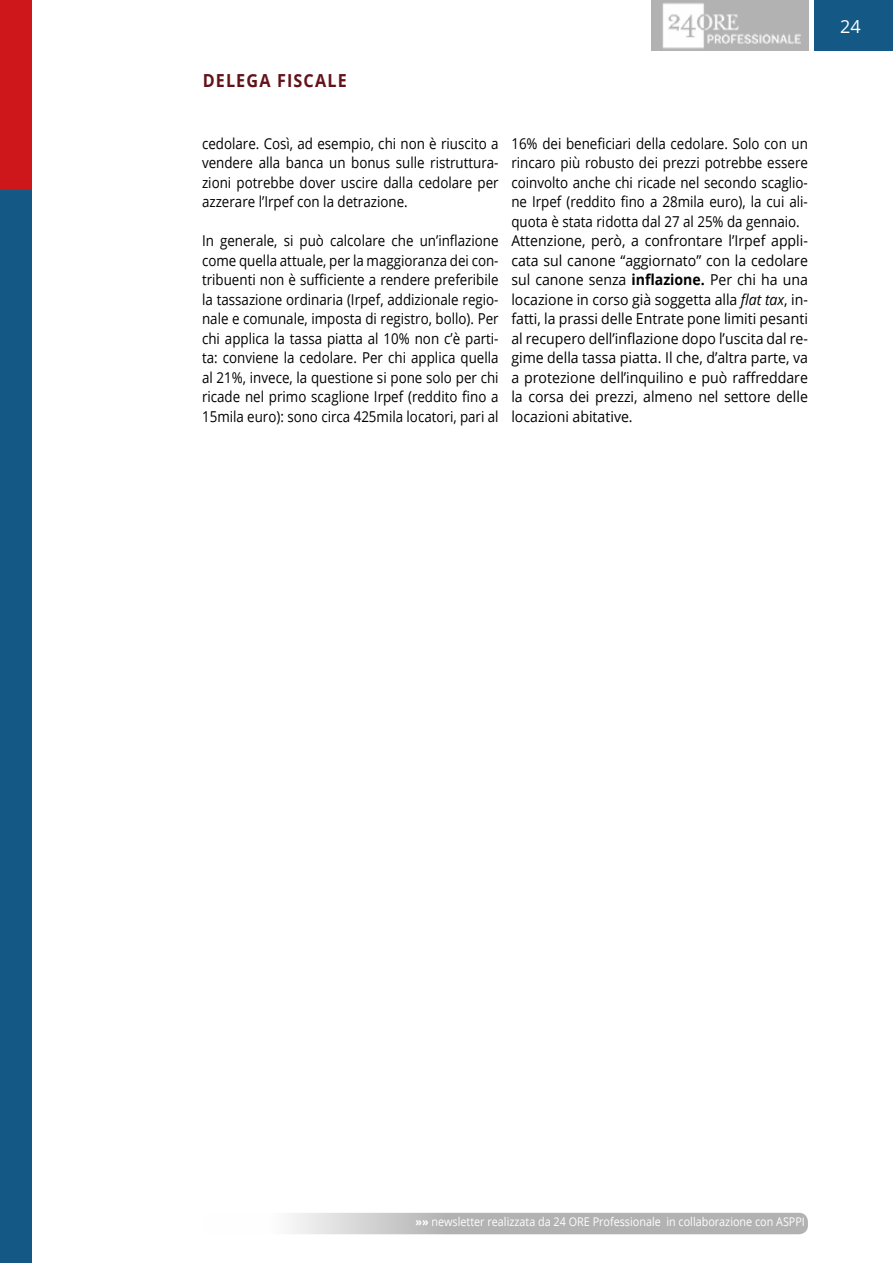
<style>
.page{position:relative;width:893px;height:1263px;background:#fff}
.page>*{position:absolute;margin:0;border:0;box-sizing:border-box;transform-origin:0 0}
.t1{font:700 18px "Open Sans";letter-spacing:.07em;color:#63121a;scale:.9 1}
.t2{font:18px "Open Sans";color:#fff}
.t3{font:15px/19.5px "Open Sans";color:#000;text-align:justify;scale:.89 1}
.t4{font:12px "Open Sans";color:#fff;scale:.9 1}
.s1{font-weight:700}
.s2{font-style:italic}
</style>
<div class="page">
<div style="left:0;top:130px;width:32px;height:1133px;background:#145885"></div>
<div style="left:0;top:0;width:32px;height:189px;background:#cd171a"></div>
<div style="left:814px;top:0;width:79px;height:51px;background:#145885"></div>
<svg style="left:203px;top:1213px;width:605px;height:21px;fill:#b3b2b2"></svg>
<img style="left:651px;top:0;width:157px;height:51px">
<p class="t1" style="left:203px;top:68px;width:162px">DELEGA FISCALE</p>
<p class="t3" style="left:202px;top:133px;width:335px">cedolare. Così, ad esempio, chi non è riuscito a vendere alla banca un bonus sulle ristruttura&shy;zioni potrebbe dover uscire dalla cedolare per azzerare l’Irpef con la detrazione.</p>
<p class="t3" style="left:202px;top:231px;width:335px">In generale, si può calcolare che un’inflazione come quella attuale, per la maggioranza dei con&shy;tribuenti non è sufficiente a rendere preferibile la tassazione ordinaria (Irpef, addizionale regio&shy;nale e comunale, imposta di registro, bollo). Per chi applica la tassa piatta al 10% non c’è parti&shy;ta: conviene la cedolare. Per chi applica quella al 21%, invece, la questione si pone solo per chi ricade nel primo scaglione Irpef (reddito fino a 15mila euro): sono circa 425mila locatori, pari al</p>
<p class="t3" style="left:511px;top:133px;width:335px;text-align:left">16% dei beneficiari della cedolare. Solo con un rincaro più robusto dei prezzi potrebbe essere coinvolto anche chi ricade nel secondo scaglio&shy;ne Irpef (reddito fino a 28mila euro), la cui ali&shy;quota è stata ridotta dal 27 al 25% da gennaio.<br>Attenzione, però, a confrontare l’Irpef appli&shy;cata sul canone “aggiornato” con la cedolare sul canone senza <span class="s1">inflazione.</span> Per chi ha una locazione in corso già soggetta alla <span class="s2">flat tax</span>, in&shy;fatti, la prassi delle Entrate pone limiti pesanti al recupero dell’inflazione dopo l’uscita dal re&shy;gime della tassa piatta. Il che, d’altra parte, va a protezione dell’inquilino e può raffreddare la corsa dei prezzi, almeno nel settore delle locazioni abitative.</p>
<p class="t2" style="left:840px;top:14px;width:22px">24</p>
<p class="t4" style="left:415px;top:1214px;width:434px"><span class="s1">»»</span> newsletter realizzata da 24 ORE Professionale in collaborazione con ASPPI</p>
</div>
